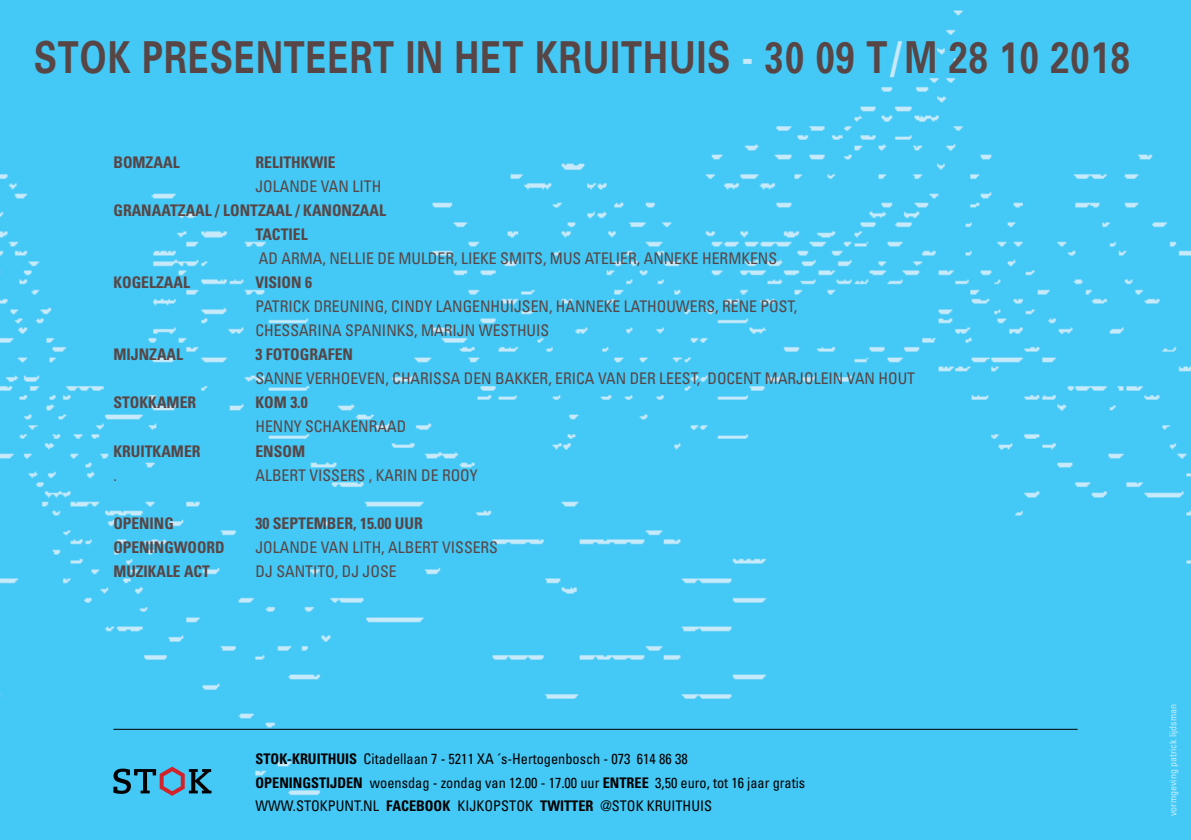
<style>
.page{position:relative;width:1191px;height:840px;background:#fff}
.page>*{position:absolute;margin:0;border:0;box-sizing:border-box;transform-origin:0 0}
.t1{font:700 44px "Univers";letter-spacing:.03em;color:#584545;scale:.78 1}
.t2{font:condensed 16px/24px "Univers";color:#584545}
.t3{font:700 condensed 16px/24px "Univers";color:#584545}
.t4{font:condensed 14.6px/23.8px "Univers";color:#000}
.t5{font:condensed 10px "Univers";color:#fff}
.s1{color:#c7eafb}
.s2{font-weight:700}
</style>
<div class="page">
<div style="left:0;top:0;width:1191px;height:839px;background:#44c8f5"></div>
<svg style="left:113px;top:766px;width:98px;height:29px;background:#4287a5"></svg>
<hr style="left:113px;top:728px;width:964px;height:1px;background:#000">
<h1 class="t1" style="left:34px;top:29px;width:1406px">STOK PRESENTEERT IN HET KRUITHUIS <span class="s1">-</span> 30 09 T<span class="s1">/</span>M 28 10 2018</h1>
<p class="t3" style="left:113px;top:150px;width:68px">BOMZAAL</p>
<p class="t3" style="left:255px;top:150px;width:82px">RELITHKWIE</p>
<p class="t2" style="left:255px;top:174px;width:127px">JOLANDE VAN LITH</p>
<p class="t3" style="left:255px;top:198px;width:132px;text-indent:-142px">GRANAATZAAL / LONTZAAL / KANONZAAL<br>TACTIEL</p>
<p class="t2" style="left:259px;top:246px;width:520px">AD ARMA, NELLIE DE MULDER, LIEKE SMITS, MUS ATELIER, ANNEKE HERMKENS</p>
<p class="t3" style="left:113px;top:270px;width:78px">KOGELZAAL</p>
<p class="t3" style="left:255px;top:270px;width:58px">VISION 6</p>
<p class="t2" style="left:255px;top:294px;width:543px">PATRICK DREUNING, CINDY LANGENHUIJSEN, HANNEKE LATHOUWERS, RENE POST,<br>CHESSARINA SPANINKS, MARIJN WESTHUIS</p>
<p class="t3" style="left:113px;top:342px;width:71px">MIJNZAAL</p>
<p class="t3" style="left:255px;top:342px;width:99px">3 FOTOGRAFEN</p>
<p class="t2" style="left:255px;top:366px;width:661px">SANNE VERHOEVEN, CHARISSA DEN BAKKER, ERICA VAN DER LEEST, DOCENT MARJOLEIN VAN HOUT</p>
<p class="t3" style="left:113px;top:390px;width:84px">STOKKAMER</p>
<p class="t3" style="left:255px;top:390px;width:54px">KOM 3.0</p>
<p class="t2" style="left:255px;top:414px;width:152px">HENNY SCHAKENRAAD</p>
<p class="t3" style="left:113px;top:438px;width:89px">KRUITKAMER</p>
<p class="t3" style="left:255px;top:438px;width:51px">ENSOM</p>
<p class="t2" style="left:113px;top:462px;width:5px">.</p>
<p class="t2" style="left:255px;top:462px;width:224px">ALBERT VISSERS , KARIN DE ROOY</p>
<p class="t3" style="left:113px;top:510px;width:62px">OPENING</p>
<p class="t3" style="left:255px;top:510px;width:169px">30 SEPTEMBER, 15.00 UUR</p>
<p class="t3" style="left:113px;top:534px;width:113px">OPENINGWOORD</p>
<p class="t2" style="left:255px;top:534px;width:244px">JOLANDE VAN LITH, ALBERT VISSERS</p>
<p class="t3" style="left:113px;top:558px;width:98px">MUZIKALE ACT</p>
<p class="t2" style="left:255px;top:558px;width:143px">DJ SANTITO, DJ JOSE</p>
<p class="t4" style="left:255px;top:746px;width:551px"><span class="s2">STOK-KRUITHUIS</span> Citadellaan 7 - 5211 XA ´s-Hertogenbosch - 073 614 86 38<br><span class="s2">OPENINGSTIJDEN</span> woensdag - zondag van 12.00 - 17.00 uur <span class="s2">ENTREE</span> 3,50 euro, tot 16 jaar gratis<br>WWW.STOKPUNT.NL <span class="s2">FACEBOOK</span> KIJKOPSTOK <span class="s2">TWITTER</span> @STOK KRUITHUIS</p>
<p class="t5" style="left:1166px;top:815px;width:114px;rotate:-90deg">vormgeving patrick lijdsman</p>
</div>
